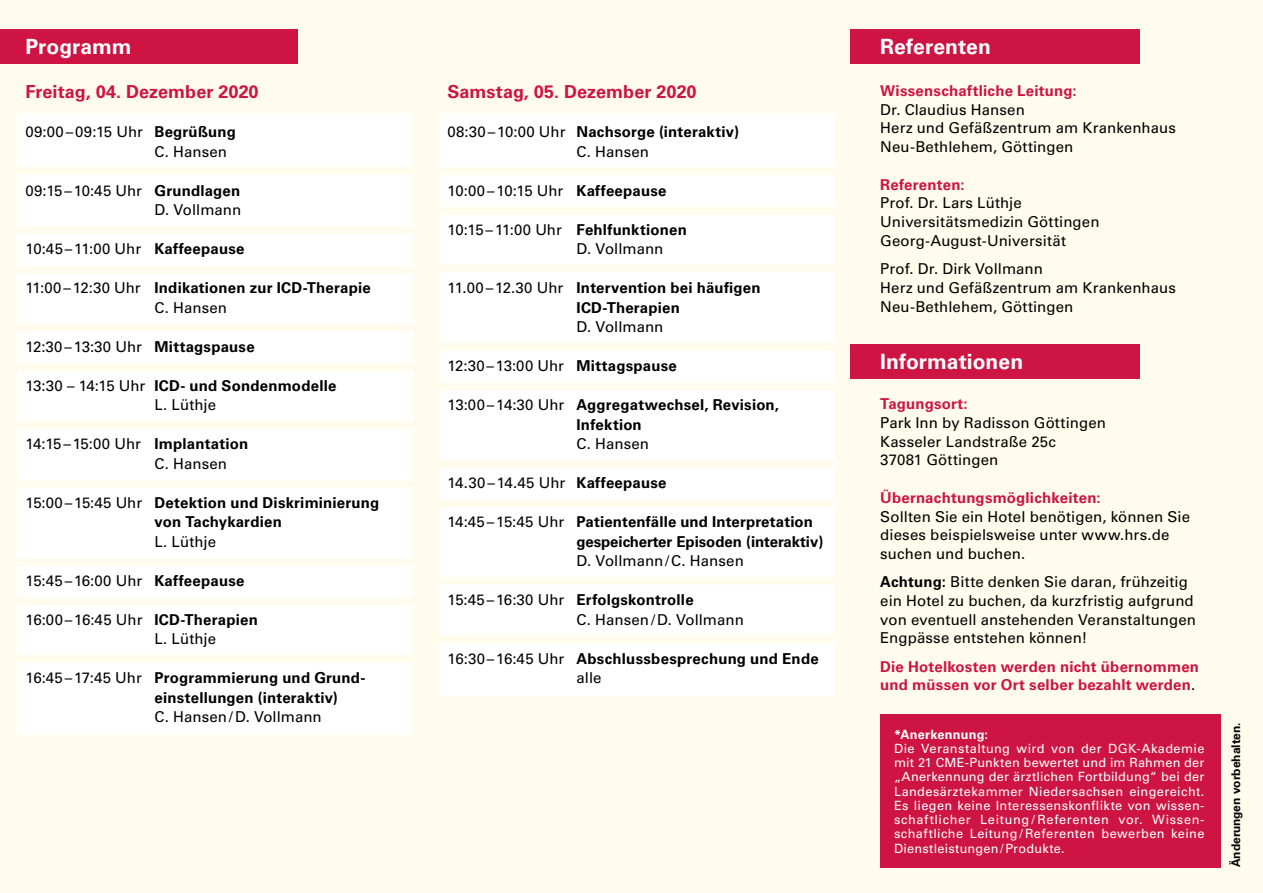
<style>
.page{position:relative;width:1263px;height:893px;background:#fffced}
.page>*{position:absolute;margin:0;border:0;box-sizing:border-box;transform-origin:0 0}
.t1{font:700 21px "Univers LT Std";color:#fff}
.t2{font:700 18px "Univers LT Std";letter-spacing:.005em;color:#ce1442}
.t3{font:15px/18.8px "Univers LT Std";letter-spacing:.005em;color:#000}
.t4{font:700 15px/19.5px "Univers LT Std";letter-spacing:.01em;color:#000}
.t5{font:700 15px/18.8px "Univers LT Std";letter-spacing:.015em;color:#ce1442}
.t6{font:15px "Univers LT Std";letter-spacing:-.015em;color:#000}
.t7{font:12.75px/14.2px "Univers LT Std";letter-spacing:.02em;color:#fff;text-align:justify}
.t8{font:700 12.75px "Univers LT Std";letter-spacing:.015em;color:#fff}
.t9{font:700 12px "Univers LT Std";color:#000}
.s1{font-weight:700}
.s2{font-weight:400}
.s3{font-weight:400;color:#000}
</style>
<div class="page">
<div style="left:850px;top:30px;width:290px;height:34px;background:#ce1442"></div>
<div style="left:850px;top:344px;width:290px;height:34px;background:#ce1442"></div>
<div style="left:17px;top:113px;width:395px;height:621px;background:#fff"></div>
<div style="left:439px;top:113px;width:395px;height:583px;background:#fff"></div>
<div style="left:0;top:30px;width:298px;height:34px;background:#ce1442"></div>
<div style="left:0;top:167px;width:425px;height:7px;background:#fffced"></div>
<div style="left:0;top:226px;width:425px;height:8px;background:#fffced"></div>
<div style="left:0;top:266px;width:425px;height:8px;background:#fffced"></div>
<div style="left:0;top:324px;width:425px;height:7px;background:#fffced"></div>
<div style="left:0;top:363px;width:425px;height:8px;background:#fffced"></div>
<div style="left:0;top:421px;width:425px;height:7px;background:#fffced"></div>
<div style="left:0;top:480px;width:425px;height:7px;background:#fffced"></div>
<div style="left:0;top:558px;width:425px;height:8px;background:#fffced"></div>
<div style="left:0;top:598px;width:425px;height:7px;background:#fffced"></div>
<div style="left:0;top:655px;width:425px;height:7px;background:#fffced"></div>
<div style="left:426px;top:167px;width:425px;height:8px;background:#fffced"></div>
<div style="left:426px;top:207px;width:425px;height:8px;background:#fffced"></div>
<div style="left:426px;top:264px;width:425px;height:8px;background:#fffced"></div>
<div style="left:426px;top:343px;width:412px;height:7px;background:#fffced"></div>
<div style="left:426px;top:383px;width:412px;height:7px;background:#fffced"></div>
<div style="left:426px;top:460px;width:412px;height:8px;background:#fffced"></div>
<div style="left:426px;top:500px;width:425px;height:7px;background:#fffced"></div>
<div style="left:426px;top:577px;width:425px;height:8px;background:#fffced"></div>
<div style="left:426px;top:635px;width:425px;height:8px;background:#fffced"></div>
<div style="left:880px;top:714px;width:340px;height:153px;background:#ce1442"></div>
<h1 class="t1" style="left:26px;top:35px;width:108px">Programm</h1>
<p class="t2" style="left:26px;top:81px;width:235px">Freitag, 04. Dezember 2020</p>
<p class="t3" style="left:155px;top:122px;width:83px;line-height:19.5px;text-indent:-129px">09:00–09:15 Uhr <span class="s1">Begrüßung<br></span>C. Hansen</p>
<p class="t3" style="left:26px;top:181px;width:217px;line-height:19.5px;text-align:right">09:15–10:45 Uhr <span class="s1">Grundlagen<br></span>D. Vollmann</p>
<p class="t3" style="left:26px;top:239px;width:220px">10:45–11:00 Uhr <span class="s1">Kaffeepause</span></p>
<p class="t4" style="left:155px;top:278px;width:218px;text-indent:-129px"><span class="s2">11:00–12:30 Uhr</span> Indikationen zur ICD-Therapie<br><span class="s2">C. Hansen</span></p>
<p class="t3" style="left:26px;top:337px;width:231px">12:30–13:30 Uhr <span class="s1">Mittagspause</span></p>
<p class="t3" style="left:26px;top:376px;width:312px;line-height:19.5px;text-align:center">13:30 – 14:15 Uhr <span class="s1">ICD- und Sondenmodelle<br></span>L. Lüthje</p>
<p class="t3" style="left:155px;top:434px;width:95px;line-height:19.5px;text-indent:-129px">14:15–15:00 Uhr <span class="s1">Implantation<br></span>C. Hansen</p>
<p class="t4" style="left:155px;top:493px;width:226px;text-indent:-129px"><span class="s2">15:00–15:45 Uhr</span> Detektion und Diskriminierung von Tachykardien</p>
<p class="t3" style="left:155px;top:532px;width:63px">L. Lüthje</p>
<p class="t3" style="left:26px;top:571px;width:220px">15:45–16:00 Uhr <span class="s1">Kaffeepause</span></p>
<p class="t3" style="left:155px;top:610px;width:105px;line-height:19.5px;text-indent:-129px">16:00–16:45 Uhr <span class="s1">ICD-Therapien<br></span>L. Lüthje</p>
<p class="t4" style="left:155px;top:668px;width:211px;text-indent:-129px"><span class="s2">16:45–17:45 Uhr</span> Programmierung und Grund&shy;einstellungen (interaktiv)</p>
<p class="t3" style="left:155px;top:707px;width:169px">C. Hansen/D. Vollmann</p>
<p class="t2" style="left:448px;top:81px;width:251px">Samstag, 05. Dezember 2020</p>
<p class="t3" style="left:577px;top:122px;width:164px;line-height:19.5px;text-indent:-129px">08:30–10:00 Uhr <span class="s1">Nachsorge (interaktiv)<br></span>C. Hansen</p>
<p class="t6" style="left:448px;top:181px;width:220px">10:00–10:15 Uhr <span class="s1">Kaffeepause</span></p>
<p class="t3" style="left:577px;top:220px;width:112px;line-height:19.5px;text-indent:-129px">10:15–11:00 Uhr <span class="s1">Fehlfunktionen<br></span>D. Vollmann</p>
<p class="t4" style="left:577px;top:278px;width:186px;text-indent:-129px"><span class="s2">11.00–12.30 Uhr</span> Intervention bei häufigen<br>ICD-Therapien</p>
<p class="t3" style="left:577px;top:317px;width:88px">D. Vollmann</p>
<p class="t3" style="left:448px;top:356px;width:231px">12:30–13:00 Uhr <span class="s1">Mittagspause</span></p>
<p class="t4" style="left:448px;top:395px;width:333px;text-align:center"><span class="s2">13:00–14:30 Uhr</span> Aggregatwechsel, Revision,<br>Infektion</p>
<p class="t3" style="left:577px;top:434px;width:74px">C. Hansen</p>
<p class="t3" style="left:448px;top:473px;width:220px">14.30–14.45 Uhr <span class="s1">Kaffeepause</span></p>
<p class="t4" style="left:577px;top:512px;width:248px;text-indent:-129px"><span class="s2">14:45–15:45 Uhr</span> Patientenfälle und Interpretation gespeicherter Episoden (interaktiv)</p>
<p class="t3" style="left:577px;top:551px;width:169px">D. Vollmann/C. Hansen</p>
<p class="t3" style="left:577px;top:590px;width:169px;line-height:19.5px;text-indent:-129px">15:45–16:30 Uhr <span class="s1">Erfolgskontrolle<br></span>C. Hansen/D. Vollmann</p>
<p class="t4" style="left:577px;top:649px;width:244px;text-indent:-129px"><span class="s2">16:30–16:45 Uhr</span> Abschlussbesprechung und Ende <span class="s2">alle</span></p>
<h1 class="t1" style="left:880px;top:35px;width:112px">Referenten</h1>
<p class="t5" style="left:880px;top:81px;width:198px">Wissenschaftliche Leitung:</p>
<p class="t3" style="left:880px;top:100px;width:297px">Dr. Claudius Hansen<br>Herz und Gefäßzentrum am Krankenhaus<br>Neu-Bethlehem, Göttingen</p>
<p class="t5" style="left:880px;top:175px;width:86px">Referenten:</p>
<p class="t3" style="left:880px;top:194px;width:221px">Prof. Dr. Lars Lüthje<br>Universitätsmedizin Göttingen<br>Georg-August-Universität</p>
<p class="t3" style="left:880px;top:259px;width:297px">Prof. Dr. Dirk Vollmann<br>Herz und Gefäßzentrum am Krankenhaus<br>Neu-Bethlehem, Göttingen</p>
<h1 class="t1" style="left:880px;top:349px;width:144px">Informationen</h1>
<p class="t5" style="left:880px;top:395px;width:89px">Tagungsort:</p>
<p class="t3" style="left:880px;top:413px;width:227px">Park Inn by Radisson Göttingen<br>Kasseler Landstraße 25c<br>37081 Göttingen</p>
<p class="t5" style="left:880px;top:488px;width:222px">Übernachtungsmöglichkeiten:</p>
<p class="t3" style="left:880px;top:507px;width:311px">Sollten Sie ein Hotel benötigen, können Sie dieses beispielsweise unter www.hrs.de suchen und buchen.</p>
<p class="t3" style="left:880px;top:573px;width:317px"><span class="s1">Achtung:</span> Bitte denken Sie daran, frühzeitig ein Hotel zu buchen, da kurzfristig aufgrund von eventuell anstehenden Veranstaltungen Engpässe entstehen können!</p>
<p class="t5" style="left:880px;top:657px;width:320px">Die Hotelkosten werden nicht übernommen und müssen vor Ort selber bezahlt werden<span class="s3">.</span></p>
<p class="t8" style="left:894px;top:727px;width:96px">*Anerkennung:</p>
<p class="t7" style="left:894px;top:741px;width:312px">Die Veranstaltung wird von der DGK-Akademie mit 21 CME-Punkten bewertet und im Rahmen der „Anerkennung der ärztlichen Fortbildung“ bei der Landesärztekammer Niedersachsen eingereicht.<br>Es liegen keine Interessenskonflikte von wissen&shy;schaftlicher Leitung / Referenten vor. Wissen&shy;schaftliche Leitung /Referenten bewerben keine Dienstleistungen/Produkte.</p>
<p class="t9" style="left:1229px;top:867px;width:146px;rotate:-90deg">Änderungen vorbehalten.</p>
</div>
